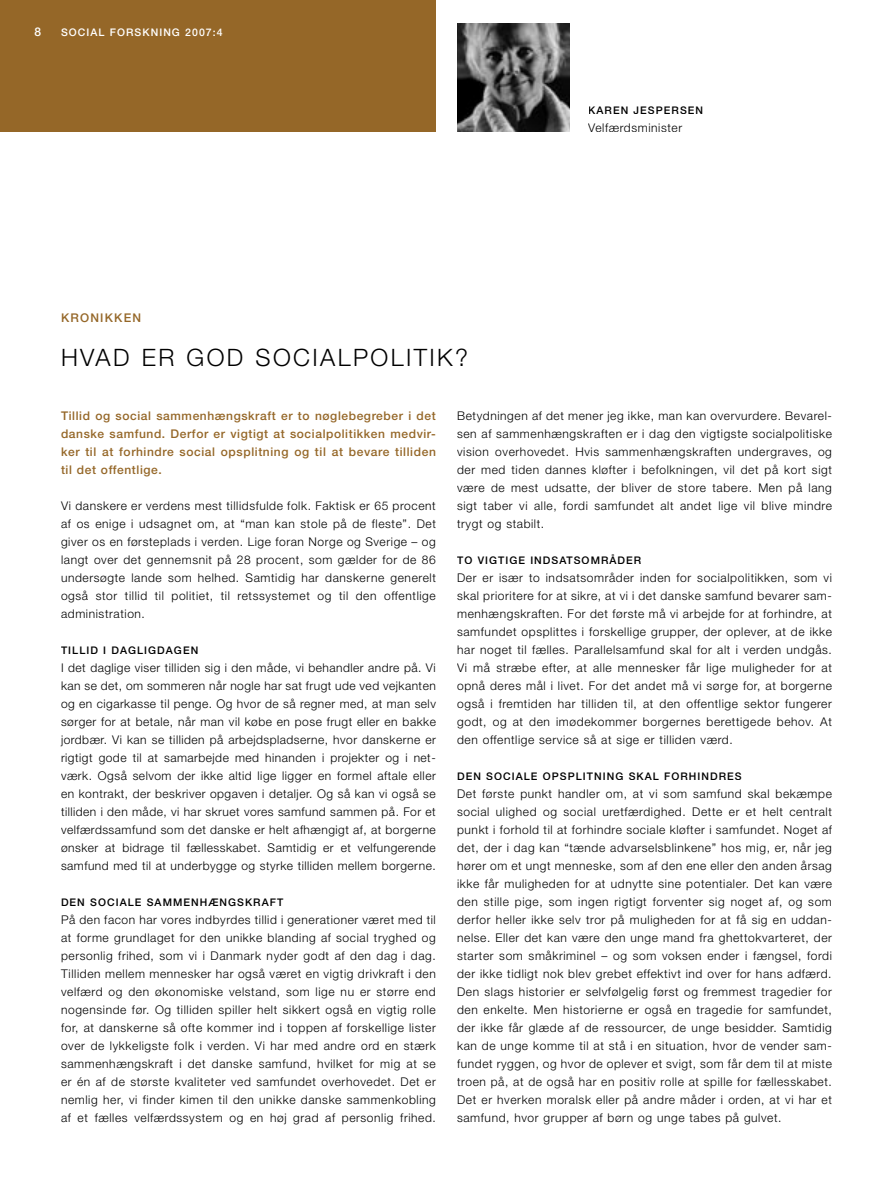
<style>
.page{position:relative;width:893px;height:1191px;background:#fff}
.page>*{position:absolute;margin:0;border:0;box-sizing:border-box;transform-origin:0 0}
.t1{font:300 24px "Helvetica Neue";letter-spacing:.1em;color:#000}
.t2{font:300 12px/18px "Helvetica Neue";letter-spacing:.05em;color:#000;text-align:justify}
.t3{font:500 12px/18px "Helvetica Neue";letter-spacing:.05em;color:#956728;text-align:justify}
.t4{font:500 12px "Helvetica Neue";letter-spacing:.1em;color:#956728}
.t5{font:500 12px "Helvetica Neue";color:#fff}
.t6{font:500 10.5px "Helvetica Neue";letter-spacing:.1em;color:#000}
.t7{font:500 10.5px "Helvetica Neue";letter-spacing:.1em;color:#fff}
</style>
<div class="page">
<div style="left:0;top:0;width:436px;height:132px;background:#956728"></div>
<img style="left:457px;top:24px;width:113px;height:108px">
<p class="t5" style="left:34px;top:25px;width:8px">8</p>
<p class="t7" style="left:61px;top:26px;width:163px">SOCIAL FORSKNING 2007:4</p>
<p class="t4" style="left:61px;top:311px;width:82px">KRONIKKEN</p>
<h1 class="t1" style="left:61px;top:342px;width:409px">HVAD ER GOD SOCIALPOLITIK?</h1>
<p class="t6" style="left:588px;top:104px;width:116px">KAREN JESPERSEN</p>
<p class="t2" style="left:588px;top:118px;width:95px">Velfærdsminister</p>
<p class="t3" style="left:61px;top:406px;width:376px">Tillid og social sammenhængskraft er to nøglebegreber i det danske samfund. Derfor er vigtigt at socialpolitikken medvir&shy;ker til at forhindre social opsplitning og til at bevare tilliden til det offentlige.</p>
<p class="t2" style="left:61px;top:496px;width:376px">Vi danskere er verdens mest tillidsfulde folk. Faktisk er 65 procent af os enige i udsagnet om, at “man kan stole på de fleste”. Det giver os en førsteplads i verden. Lige foran Norge og Sverige – og langt over det gennemsnit på 28 procent, som gælder for de 86 undersøgte lande som helhed. Samtidig har danskerne generelt også stor tillid til politiet, til retssystemet og til den offentlige administration.</p>
<p class="t6" style="left:61px;top:644px;width:139px">TILLID I DAGLIGDAGEN</p>
<p class="t2" style="left:61px;top:658px;width:376px">I det daglige viser tilliden sig i den måde, vi behandler andre på. Vi kan se det, om sommeren når nogle har sat frugt ude ved vejkanten og en cigarkasse til penge. Og hvor de så regner med, at man selv sørger for at betale, når man vil købe en pose frugt eller en bakke jordbær. Vi kan se tilliden på arbejdspladserne, hvor danskerne er rigtigt gode til at samarbejde med hinanden i projekter og i net&shy;værk. Også selvom der ikke altid lige ligger en formel aftale eller en kontrakt, der beskriver opgaven i detaljer. Og så kan vi også se tilliden i den måde, vi har skruet vores samfund sammen på. For et velfærdssamfund som det danske er helt afhængigt af, at borgerne ønsker at bidrage til fællesskabet. Samtidig er et velfungerende samfund med til at underbygge og styrke tilliden mellem borgerne.</p>
<p class="t6" style="left:61px;top:896px;width:224px">DEN SOCIALE SAMMENHÆNGSKRAFT</p>
<p class="t2" style="left:61px;top:910px;width:376px">På den facon har vores indbyrdes tillid i generationer været med til at forme grundlaget for den unikke blanding af social tryghed og personlig frihed, som vi i Danmark nyder godt af den dag i dag.<br>Tilliden mellem mennesker har også været en vigtig drivkraft i den velfærd og den økonomiske velstand, som lige nu er større end nogensinde før. Og tilliden spiller helt sikkert også en vigtig rolle for, at danskerne så ofte kommer ind i toppen af forskellige lister over de lykkeligste folk i verden. Vi har med andre ord en stærk sammenhængskraft i det danske samfund, hvilket for mig at se er én af de største kvaliteter ved samfundet overhovedet. Det er nemlig her, vi finder kimen til den unikke danske sammenkobling af et fælles velfærdssystem og en høj grad af personlig frihed.</p>
<p class="t2" style="left:457px;top:406px;width:376px">Betydningen af det mener jeg ikke, man kan overvurdere. Bevarel&shy;sen af sammenhængskraften er i dag den vigtigste socialpolitiske vision overhovedet. Hvis sammenhængskraften undergraves, og der med tiden dannes kløfter i befolkningen, vil det på kort sigt være de mest udsatte, der bliver de store tabere. Men på lang sigt taber vi alle, fordi samfundet alt andet lige vil blive mindre trygt og stabilt.</p>
<p class="t6" style="left:457px;top:554px;width:186px">TO VIGTIGE INDSATSOMRÅDER</p>
<p class="t2" style="left:457px;top:568px;width:376px">Der er især to indsatsområder inden for socialpolitikken, som vi skal prioritere for at sikre, at vi i det danske samfund bevarer sam&shy;menhængskraften. For det første må vi arbejde for at forhindre, at samfundet opsplittes i forskellige grupper, der oplever, at de ikke har noget til fælles. Parallelsamfund skal for alt i verden undgås.<br>Vi må stræbe efter, at alle mennesker får lige muligheder for at opnå deres mål i livet. For det andet må vi sørge for, at borgerne også i fremtiden har tilliden til, at den offentlige sektor fungerer godt, og at den imødekommer borgernes berettigede behov. At den offentlige service så at sige er tilliden værd.</p>
<p class="t6" style="left:457px;top:770px;width:286px">DEN SOCIALE OPSPLITNING SKAL FORHINDRES</p>
<p class="t2" style="left:457px;top:784px;width:376px">Det første punkt handler om, at vi som samfund skal bekæmpe social ulighed og social uretfærdighed. Dette er et helt centralt punkt i forhold til at forhindre sociale kløfter i samfundet. Noget af det, der i dag kan “tænde advarselsblinkene” hos mig, er, når jeg hører om et ungt menneske, som af den ene eller den anden årsag ikke får muligheden for at udnytte sine potentialer. Det kan være den stille pige, som ingen rigtigt forventer sig noget af, og som derfor heller ikke selv tror på muligheden for at få sig en uddan&shy;nelse. Eller det kan være den unge mand fra ghettokvarteret, der starter som småkriminel – og som voksen ender i fængsel, fordi der ikke tidligt nok blev grebet effektivt ind over for hans adfærd.<br>Den slags historier er selvfølgelig først og fremmest tragedier for den enkelte. Men historierne er også en tragedie for samfundet, der ikke får glæde af de ressourcer, de unge besidder. Samtidig kan de unge komme til at stå i en situation, hvor de vender sam&shy;fundet ryggen, og hvor de oplever et svigt, som får dem til at miste troen på, at de også har en positiv rolle at spille for fællesskabet.<br>Det er hverken moralsk eller på andre måder i orden, at vi har et samfund, hvor grupper af børn og unge tabes på gulvet.</p>
</div>
